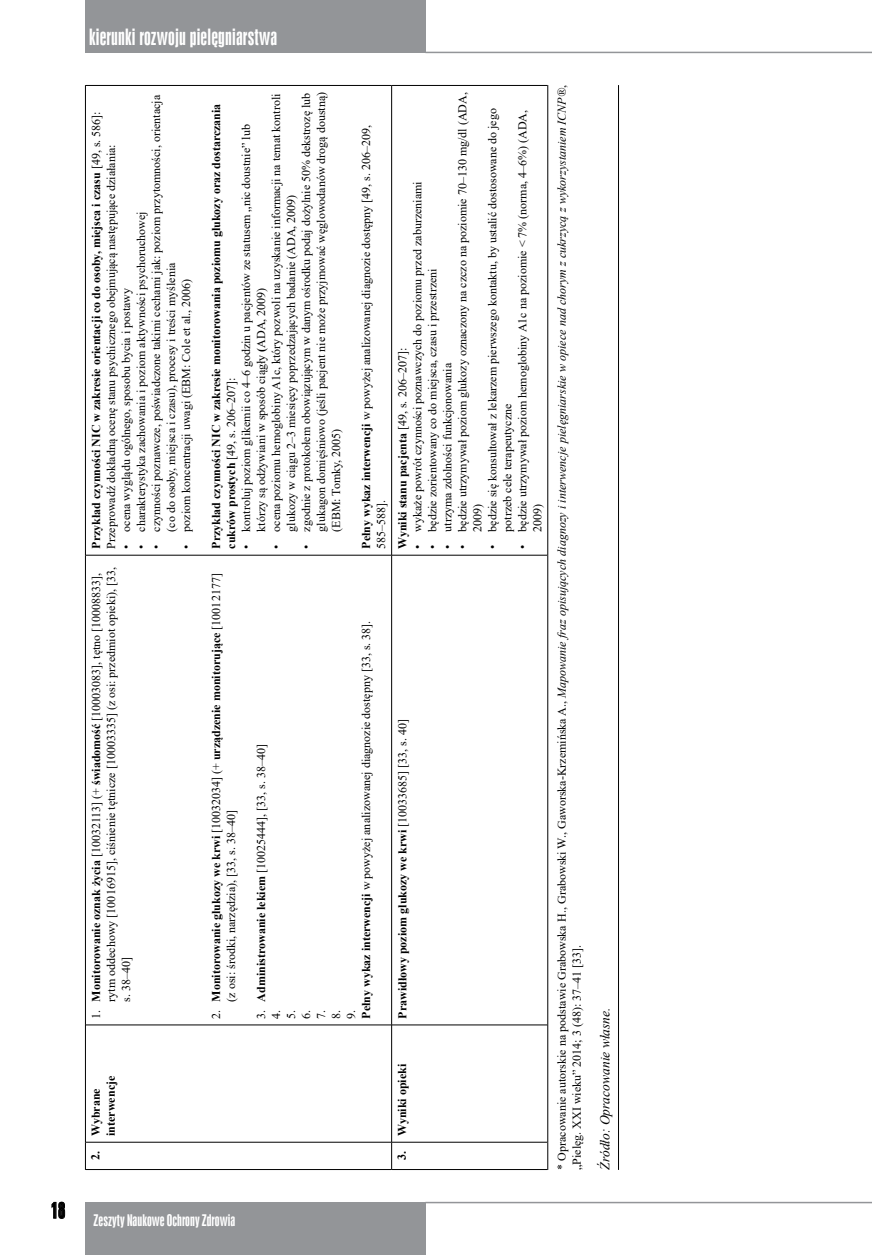
<style>
.page{position:relative;width:872px;height:1255px;background:#fff}
.page>*{position:absolute;margin:0;border:0;box-sizing:border-box;transform-origin:0 0}
.t1{font:21px "Swis 924 EU Normal";letter-spacing:.01em;color:#fff}
.t2{font:21px "Swis 924 EU Normal";color:#000}
.t3{font:15px "Swis 924 EU Normal";letter-spacing:.005em;color:#fff}
.t4{font:italic 13.5px "Times New Roman";color:#000}
.t5{font:12px/15px "Times New Roman";color:#000}
.t6{font:700 12px/15px "Times New Roman";color:#000}
.s1{font-weight:700}
.s2{font-weight:400}
.s3{font-style:italic}
</style>
<div class="page">
<hr style="left:425px;top:1201px;width:447px;height:2px;background:#939598">
<svg style="left:52px;top:1201px;width:13px;height:17px"></svg>
<hr style="left:425px;top:52px;width:447px;height:1px;background:#939598">
<div style="left:85px;top:1201px;width:340px;height:53px;background:#939598"></div>
<div style="left:85px;top:0;width:340px;height:53px;background:#939598"></div>
<hr style="left:618px;top:85px;width:1px;height:1084px;background:#000">
<hr style="left:85px;top:1024px;width:1px;height:118px;background:#000">
<hr style="left:85px;top:555px;width:1px;height:469px;background:#000">
<hr style="left:86px;top:1024px;width:305px;height:1px;background:#000">
<hr style="left:85px;top:85px;width:1px;height:470px;background:#000">
<hr style="left:86px;top:555px;width:305px;height:1px;background:#000">
<hr style="left:391px;top:1024px;width:1px;height:118px;background:#000">
<hr style="left:391px;top:555px;width:1px;height:469px;background:#000">
<hr style="left:392px;top:1024px;width:155px;height:1px;background:#000">
<hr style="left:391px;top:85px;width:1px;height:470px;background:#000">
<hr style="left:392px;top:555px;width:155px;height:1px;background:#000">
<hr style="left:86px;top:1141px;width:305px;height:1px;background:#000">
<hr style="left:86px;top:85px;width:305px;height:1px;background:#000">
<hr style="left:392px;top:1141px;width:155px;height:1px;background:#000">
<hr style="left:392px;top:85px;width:155px;height:1px;background:#000">
<hr style="left:547px;top:1024px;width:1px;height:118px;background:#000">
<hr style="left:547px;top:555px;width:1px;height:469px;background:#000">
<hr style="left:547px;top:85px;width:1px;height:470px;background:#000">
<hr style="left:86px;top:1169px;width:305px;height:1px;background:#000">
<svg style="left:85px;top:1142px;width:1px;height:27px"></svg>
<hr style="left:392px;top:1169px;width:155px;height:1px;background:#000">
<svg style="left:391px;top:1142px;width:1px;height:27px"></svg>
<svg style="left:547px;top:1142px;width:1px;height:27px"></svg>
<h1 class="t2" style="left:51px;top:1197px;width:16px">18</h1>
<h1 class="t1" style="left:89px;top:24px;width:189px">kierunki rozwoju pielęgniarstwa</h1>
<p class="t5" style="left:148px;top:532px;width:438px;text-indent:-17px;rotate:-90deg">• czynności poznawcze, poświadczone takimi cechami jak: poziom przytomności, orientacja (co do osoby, miejsca i czasu), procesy i treści myślenia</p>
<p class="t5" style="left:88px;top:549px;width:439px;rotate:-90deg"><span class="s1">Przykład czynności NIC w zakresie orientacji co do osoby, miejsca i czasu</span> [49, s. 586]:<br>Przeprowadź dokładną ocenę stanu psychicznego obejmującą następujące działania:</p>
<p class="t5" style="left:133px;top:549px;width:340px;rotate:-90deg">• charakterystyka zachowania i poziom aktywności psychoruchowej</p>
<p class="t5" style="left:178px;top:549px;width:271px;rotate:-90deg">• poziom koncentracji uwagi (EBM: Cole et al., 2006)</p>
<p class="t5" style="left:118px;top:549px;width:262px;rotate:-90deg">• ocena wyglądu ogólnego, sposobu bycia i postawy</p>
<p class="t5" style="left:268px;top:532px;width:439px;text-indent:-17px;rotate:-90deg">• ocena poziomu hemoglobiny A1c, który pozwoli na uzyskanie informacji na temat kontroli glukozy w ciągu 2–3 miesięcy poprzedzających badanie (ADA, 2009)</p>
<p class="t5" style="left:298px;top:532px;width:441px;text-align:justify;text-indent:-17px;rotate:-90deg">• zgodnie z protokołem obowiązującym w danym ośrodku podaj dożylnie 50% dekstrozę lub glukagon domięśniowo (jeśli pacjent nie może przyjmować węglowodanów drogą doustną) (EBM: Tomky, 2005)</p>
<p class="t6" style="left:208px;top:549px;width:446px;rotate:-90deg">Przykład czynności NIC w zakresie monitorowania poziomu glukozy oraz dostarczania cukrów prostych <span class="s2">[49, s. 206–207]:</span></p>
<p class="t5" style="left:238px;top:532px;width:409px;text-indent:-17px;rotate:-90deg">• kontroluj poziom glikemii co 4–6 godzin u pacjentów ze statusem „nic doustnie” lub którzy są odżywiani w sposób ciągły <span class="s1">(</span>ADA, 2009)</p>
<p class="t5" style="left:358px;top:549px;width:425px;rotate:-90deg"><span class="s1">Pełny wykaz interwencji</span> w powyżej analizowanej diagnozie dostępny [49, s. 206–209,<br>585–588].</p>
<p class="t5" style="left:88px;top:1001px;width:436px;text-indent:-17px;rotate:-90deg">1. <span class="s1">Monitorowanie oznak życia</span> [10032113] (+ <span class="s1">świadomość</span> [10003083], tętno [10008833], rytm oddechowy [10016915], ciśnienie tętnicze [10003335] (z osi: przedmiot opieki), [33, s. 38–40]</p>
<p class="t5" style="left:208px;top:1001px;width:429px;text-indent:-17px;rotate:-90deg">2. <span class="s1">Monitorowanie glukozy we krwi</span> [10032034] (+ <span class="s1">urządzenie monitorujące</span> [10012177] (z osi: środki, narzędzia), [33, s. 38–40]</p>
<p class="t5" style="left:253px;top:1018px;width:399px;rotate:-90deg">3. <span class="s1">Administrowanie lekiem</span> [10025444], [33, s. 38–40]<br>4.<br>5.<br>6.<br>7.<br>8.<br>9.<br><span class="s1">Pełny wykaz interwencji</span> w powyżej analizowanej diagnozie dostępny [33, s. 38].</p>
<p class="t5" style="left:454px;top:532px;width:441px;text-indent:-17px;rotate:-90deg">• będzie utrzymywał poziom glukozy oznaczony na czczo na poziomie 70–130 mg/dl (ADA,<br>2009)</p>
<p class="t5" style="left:484px;top:532px;width:425px;text-indent:-17px;rotate:-90deg">• będzie się konsultował z lekarzem pierwszego kontaktu, by ustalić dostosowane do jego potrzeb cele terapeutyczne</p>
<p class="t5" style="left:514px;top:532px;width:423px;text-indent:-17px;rotate:-90deg">• będzie utrzymywał poziom hemoglobiny A1c na poziomie &lt; 7% (norma, 4–6%) (ADA,<br>2009)</p>
<p class="t5" style="left:409px;top:549px;width:369px;rotate:-90deg">• wykaże powrót czynności poznawczych do poziomu przed zaburzeniami</p>
<p class="t5" style="left:424px;top:549px;width:282px;rotate:-90deg">• będzie zorientowany co do miejsca, czasu i przestrzeni</p>
<p class="t6" style="left:394px;top:549px;width:202px;rotate:-90deg">Wyniki stanu pacjenta <span class="s2">[49, s. 206–207]:</span></p>
<p class="t5" style="left:439px;top:549px;width:187px;rotate:-90deg">• utrzyma zdolności funkcjonowania</p>
<p class="t6" style="left:394px;top:1018px;width:301px;rotate:-90deg">Prawidłowy poziom glukozy we krwi <span class="s2">[10033685] [33, s. 40]</span></p>
<p class="t6" style="left:88px;top:1135px;width:61px;text-indent:-25px;rotate:-90deg">2. Wybrane interwencje</p>
<p class="t6" style="left:394px;top:1160px;width:98px;rotate:-90deg">3. Wyniki opieki</p>
<p class="t5" style="left:554px;top:1169px;width:1086px;rotate:-90deg">* Opracowanie autorskie na podstawie Grabowska H., Grabowski W., Gaworska-Krzemińska A., <span class="s3">Mapowanie fraz opisujących diagnozy i interwencje pielęgniarskie w opiece nad chorym z cukrzycą z wykorzystaniem ICNP®</span>, „Pielęg. XXI wieku” 2014; 3 (48): 37–41 [33].</p>
<p class="t4" style="left:596px;top:1169px;width:164px;rotate:-90deg">Źródło: Opracowanie własne.</p>
<p class="t3" style="left:94px;top:1211px;width:143px">Zeszyty Naukowe Ochrony Zdrowia</p>
</div>
